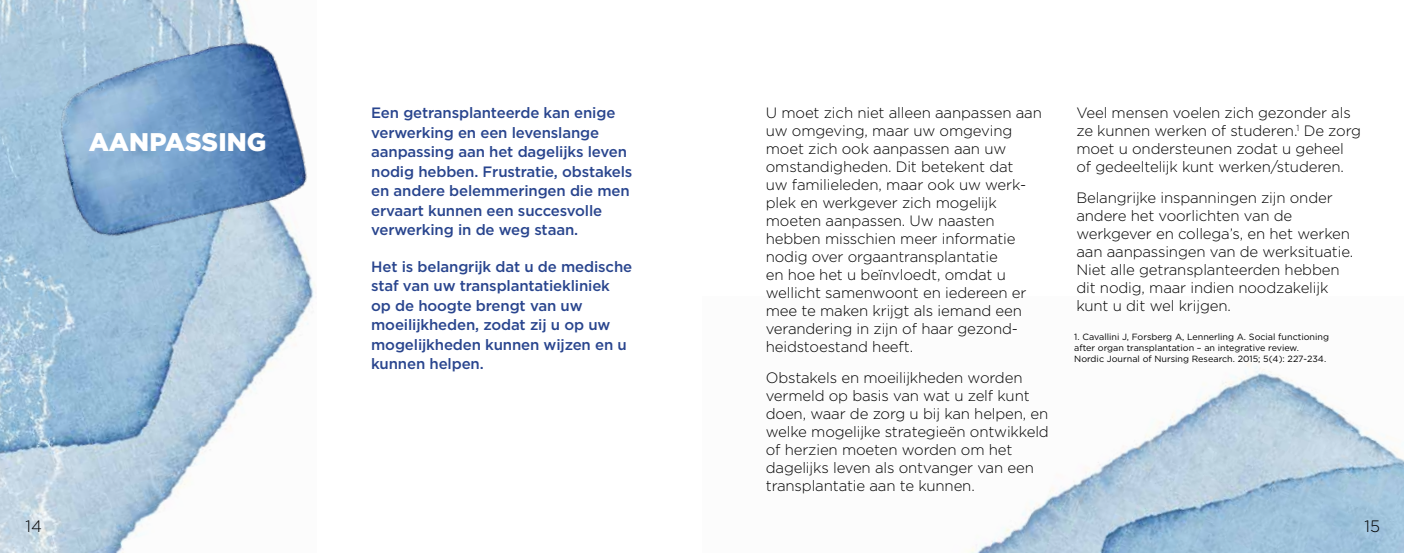
<style>
.page{position:relative;width:1404px;height:553px;background:#fff}
.page>*{position:absolute;margin:0;border:0;box-sizing:border-box;transform-origin:0 0}
.t1{font:900 25.5px "Gotham";letter-spacing:.005em;color:#fff}
.t2{font:300 16.5px "Gotham";color:#000}
.t3{font:300 15px/18px "Gotham";letter-spacing:-.01em;color:#000}
.t4{font:500 15px/19.5px "Gotham";letter-spacing:-.01em;color:#29458e}
.t5{font:9px/10.8px "Gotham";color:#000}
</style>
<div class="page">
<img style="left:0;top:0;width:316px;height:553px">
<img style="left:33px;top:17px;width:283px;height:247px">
<img style="left:967px;top:363px;width:436px;height:190px">
<h1 class="t1" style="left:89px;top:124px;width:179px">AANPASSING</h1>
<p class="t4" style="left:371px;top:103px;width:263px">Een getransplanteerde kan enige verwerking en een levenslange aanpassing aan het dagelijks leven nodig hebben. Frustratie, obstakels en andere belemmeringen die men ervaart kunnen een succesvolle verwerking in de weg staan.</p>
<p class="t4" style="left:371px;top:257px;width:262px">Het is belangrijk dat u de medische staf van uw transplantatiekliniek op de hoogte brengt van uw moeilijkheden, zodat zij u op uw mogelijkheden kunnen wijzen en u kunnen helpen.</p>
<p class="t3" style="left:765px;top:104px;width:277px">U moet zich niet alleen aanpassen aan uw omgeving, maar uw omgeving moet zich ook aanpassen aan uw omstandigheden. Dit betekent dat<br>uw familieleden, maar ook uw werk&shy;plek en werkgever zich mogelijk moeten aanpassen. Uw naasten hebben misschien meer informatie nodig over orgaantransplantatie<br>en hoe het u beïnvloedt, omdat u wellicht samenwoont en iedereen er mee te maken krijgt als iemand een verandering in zijn of haar gezond&shy;heidstoestand heeft.</p>
<p class="t3" style="left:765px;top:368px;width:284px">Obstakels en moeilijkheden worden vermeld op basis van wat u zelf kunt doen, waar de zorg u bij kan helpen, en welke mogelijke strategieën ontwikkeld of herzien moeten worden om het dagelijks leven als ontvanger van een transplantatie aan te kunnen.</p>
<p class="t3" style="left:1076px;top:104px;width:286px">Veel mensen voelen zich gezonder als ze kunnen werken of studeren.<sup>1</sup> De zorg moet u ondersteunen zodat u geheel of gedeeltelijk kunt werken/studeren.</p>
<p class="t3" style="left:1076px;top:188px;width:278px">Belangrijke inspanningen zijn onder andere het voorlichten van de werkgever en collega’s, en het werken aan aanpassingen van de werksituatie.<br>Niet alle getransplanteerden hebben dit nodig, maar indien noodzakelijk kunt u dit wel krijgen.</p>
<p class="t5" style="left:1074px;top:331px;width:256px">1. Cavallini J, Forsberg A, Lennerling A. Social functioning after organ transplantation – an integrative review.<br>Nordic Journal of Nursing Research. 2015; 5(4): 227-234.</p>
<p class="t2" style="left:26px;top:516px;width:18px">14</p>
<p class="t2" style="left:1364px;top:516px;width:17px">15</p>
</div>
